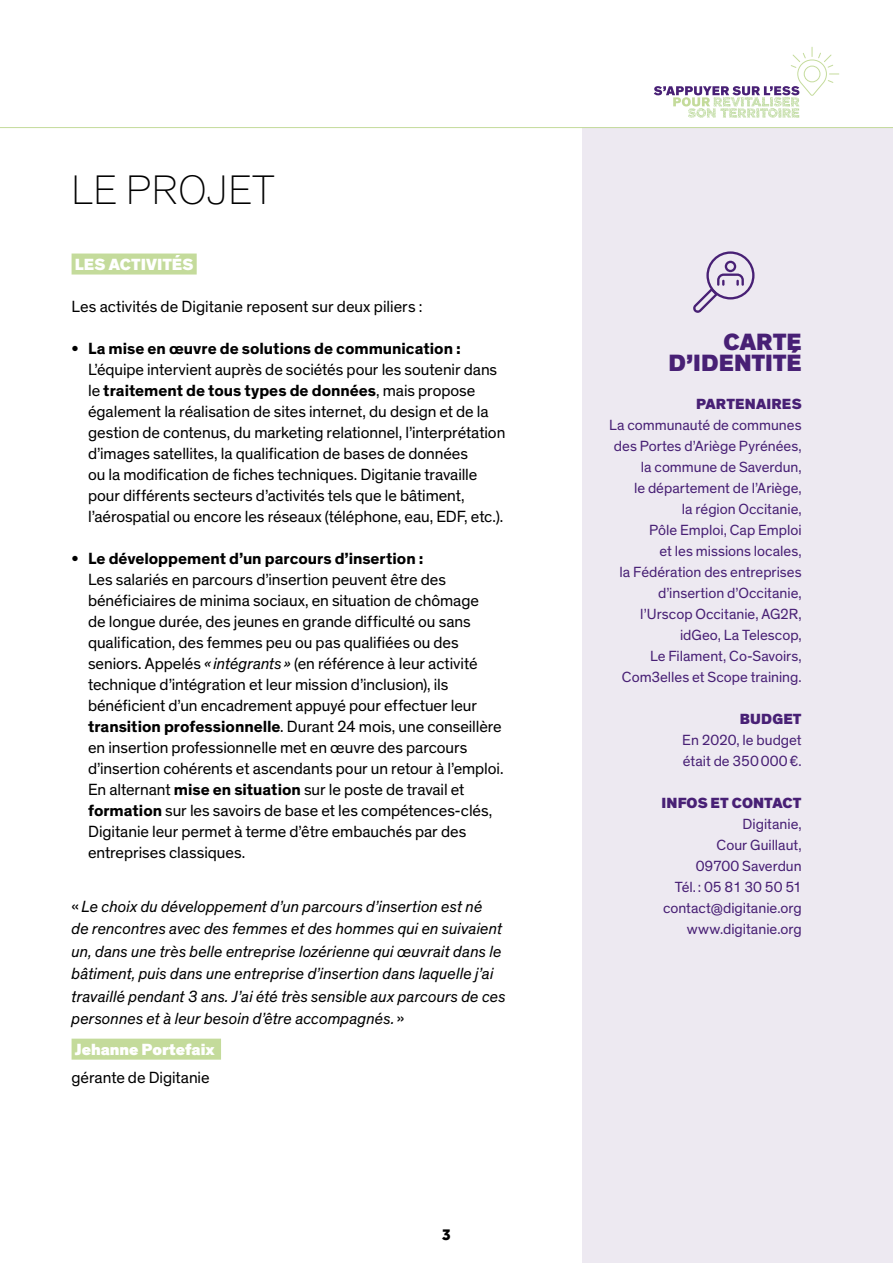
<style>
.page{position:relative;width:893px;height:1263px;background:#fff}
.page>*{position:absolute;margin:0;border:0;box-sizing:border-box;transform-origin:0 0}
.t1{font:100 42px "Theinhardt";letter-spacing:.01em;color:#000}
.t2{font:900 24px/21px "Theinhardt";color:#482075;text-align:right}
.t3{font:16.5px/21px "Theinhardt";letter-spacing:-.005em;color:#000}
.t4{font:italic 16.5px/22.5px "Theinhardt";color:#000}
.t5{font:700 16.5px "Theinhardt";color:#000}
.t6{font:900 16.5px "Theinhardt";color:#fff}
.t7{font:700 16.5px "Volte";color:#000}
.t8{font:15px/21px "Theinhardt";color:#482075;text-align:right}
.t9{font:900 15px "Theinhardt";letter-spacing:.01em;color:#482075}
.s1{font-weight:700}
.s2{font-style:italic}
.s3{font-style:normal}
</style>
<div class="page">
<div style="left:72px;top:253px;width:125px;height:21px;background:#c4db9b"></div>
<div style="left:72px;top:1039px;width:149px;height:21px;background:#c4db9b"></div>
<svg style="left:654px;top:47px;width:185px;height:71px"></svg>
<div style="left:583px;top:127px;width:310px;height:1136px;background:#ede9f1"></div>
<svg style="left:693px;top:251px;width:61px;height:62px"></svg>
<hr style="left:0;top:127px;width:893px;height:1px;background:#c4db9b">
<h1 class="t1" style="left:71px;top:165px;width:205px">LE PROJET</h1>
<p class="t6" style="left:75px;top:254px;width:120px">LES ACTIVITÉS</p>
<p class="t3" style="left:72px;top:296px;width:353px">Les activités de Digitanie reposent sur deux piliers :</p>
<p class="t5" style="left:72px;top:338px;width:391px">• La mise en œuvre de solutions de communication :</p>
<p class="t3" style="left:88px;top:359px;width:419px">L’équipe intervient auprès de sociétés pour les soutenir dans le <span class="s1">traitement de tous types de données</span>, mais propose également la réalisation de sites internet, du design et de la gestion de contenus, du marketing relationnel, l’interprétation d’images satellites, la qualification de bases de données<br>ou la modification de fiches techniques. Digitanie travaille pour différents secteurs d’activités tels que le bâtiment, l’aérospatial ou encore les réseaux (téléphone, eau, EDF, etc.).</p>
<p class="t5" style="left:72px;top:548px;width:353px">• Le développement d’un parcours d’insertion :</p>
<p class="t3" style="left:88px;top:569px;width:417px">Les salariés en parcours d’insertion peuvent être des bénéficiaires de minima sociaux, en situation de chômage<br>de longue durée, des jeunes en grande difficulté ou sans qualification, des femmes peu ou pas qualifiées ou des seniors. Appelés <span class="s2">« intégrants »</span> (en référence à leur activité technique d’intégration et leur mission d’inclusion), ils bénéficient d’un encadrement appuyé pour effectuer leur <span class="s1">transition professionnelle</span>. Durant 24 mois, une conseillère en insertion professionnelle met en œuvre des parcours d’insertion cohérents et ascendants pour un retour à l’emploi.<br>En alternant <span class="s1">mise en situation</span> sur le poste de travail et <span class="s1">formation</span> sur les savoirs de base et les compétences-clés, Digitanie leur permet à terme d’être embauchés par des entreprises classiques.</p>
<p class="t4" style="left:72px;top:895px;width:436px"><span class="s3">«</span> Le choix du développement d’un parcours d’insertion est né<br>de rencontres avec des femmes et des hommes qui en suivaient un, dans une très belle entreprise lozérienne qui œuvrait dans le bâtiment, puis dans une entreprise d’insertion dans laquelle j’ai travaillé pendant 3 ans. J’ai été très sensible aux parcours de ces personnes et à leur besoin d’être accompagnés. <span class="s3">»</span></p>
<p class="t6" style="left:75px;top:1039px;width:141px">Jehanne Portefaix</p>
<p class="t3" style="left:72px;top:1068px;width:140px">gérante de Digitanie</p>
<p class="t7" style="left:442px;top:1225px;width:10px">3</p>
<h2 class="t2" style="left:668px;top:332px;width:135px">CARTE<br>D’IDENTITÉ</h2>
<p class="t9" style="left:696px;top:394px;width:107px">PARTENAIRES</p>
<p class="t8" style="left:609px;top:415px;width:194px">La communauté de communes des Portes d’Ariège Pyrénées, la commune de Saverdun,<br>le département de l’Ariège,<br>la région Occitanie,<br>Pôle Emploi, Cap Emploi<br>et les missions locales,<br>la Fédération des entreprises d’insertion d’Occitanie, l’Urscop Occitanie, AG2R, idGeo, La Telescop,<br>Le Filament, Co-Savoirs,<br>Com3elles et Scope training.</p>
<p class="t9" style="left:740px;top:709px;width:63px">BUDGET</p>
<p class="t8" style="left:682px;top:730px;width:121px;text-align:left">En 2020, le budget était de 350 000 €.</p>
<p class="t9" style="left:661px;top:793px;width:142px">INFOS ET CONTACT</p>
<p class="t8" style="left:663px;top:814px;width:140px">Digitanie,<br>Cour Guillaut,<br>09700 Saverdun<br>Tél. : 05 81 30 50 51 contact@digitanie.org www.digitanie.org</p>
</div>
